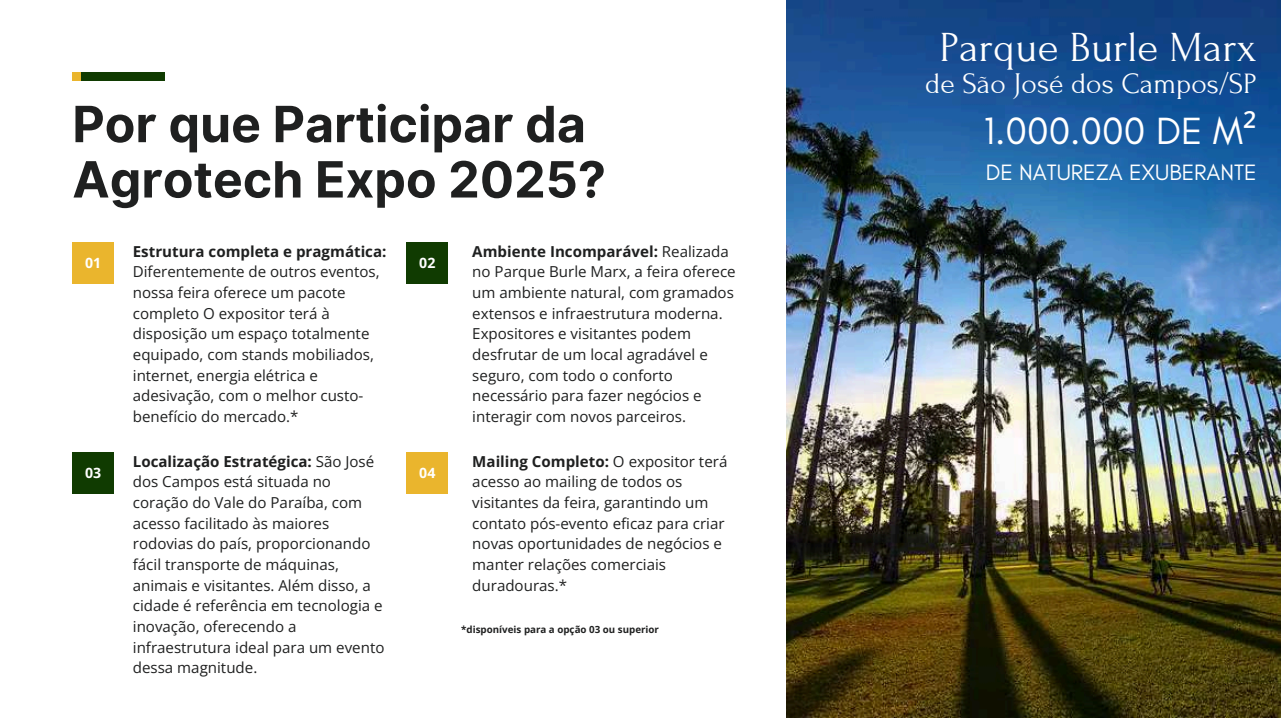
<style>
.page{position:relative;width:1281px;height:720px;background:#fff}
.page>*{position:absolute;margin:0;border:0;box-sizing:border-box;transform-origin:0 0}
.t1{font:700 50px/55.4px "Inter";color:#1f2020}
.t2{font:42.88px "Forum";color:#fff}
.t3{font:38.62px "Glacial Indifference";color:#fff}
.t4{font:29.5px "Forum";color:#fff}
.t5{font:22.62px "Glacial Indifference";color:#fff}
.t6{font:15.12px/20.6px "Open Sans";color:#1f2020}
.t7{font:700 15.12px "Open Sans";color:#1f2020}
.t8{font:700 14.12px "Open Sans";color:#fff}
.t9{font:700 9.75px "Open Sans";color:#1f2020}
.s1{font-weight:700}
.s2{font-family:"Noto Sans"}
</style>
<div class="page">
<img style="left:786px;top:0;width:494px;height:717px">
<div style="left:73px;top:72px;width:92px;height:9px;background:#103b01"></div>
<div style="left:72px;top:72px;width:9px;height:9px;background:#eab52d"></div>
<div style="left:72px;top:242px;width:42px;height:42px;background:#eab52d"></div>
<div style="left:406px;top:242px;width:42px;height:42px;background:#103b01"></div>
<div style="left:72px;top:452px;width:42px;height:42px;background:#103b01"></div>
<div style="left:406px;top:452px;width:42px;height:42px;background:#eab52d"></div>
<h1 class="t1" style="left:72px;top:96px;width:535px">Por que Participar da<br>Agrotech Expo 2025?</h1>
<p class="t7" style="left:133px;top:241px;width:255px">Estrutura completa e pragmática:</p>
<p class="t6" style="left:133px;top:261px;width:248px">Diferentemente de outros eventos, nossa feira oferece um pacote completo O expositor terá à disposição um espaço totalmente equipado, com stands mobiliados, internet, energia elétrica e adesivação, com o melhor custo&shy;benefício do mercado.*</p>
<p class="t6" style="left:472px;top:240px;width:265px"><span class="s1">Ambiente Incomparável:</span> Realizada no Parque Burle Marx, a feira oferece um ambiente natural, com gramados extensos e infraestrutura moderna.<br>Expositores e visitantes podem desfrutar de um local agradável e seguro, com todo o conforto necessário para fazer negócios e interagir com novos parceiros.</p>
<p class="t8" style="left:85px;top:253px;width:18px">01</p>
<p class="t8" style="left:419px;top:253px;width:18px">02</p>
<p class="t8" style="left:85px;top:463px;width:18px">03</p>
<p class="t6" style="left:133px;top:450px;width:253px"><span class="s1">Localização Estratégica:</span> São José dos Campos está situada no coração do Vale do Paraíba, com acesso facilitado às maiores rodovias do país, proporcionando fácil transporte de máquinas, animais e visitantes. Além disso, a cidade é referência em tecnologia e inovação, oferecendo a infraestrutura ideal para um evento dessa magnitude.</p>
<p class="t8" style="left:419px;top:463px;width:18px">04</p>
<p class="t6" style="left:472px;top:450px;width:257px"><span class="s1">Mailing Completo:</span> O expositor terá acesso ao mailing de todos os visitantes da feira, garantindo um contato pós-evento eficaz para criar novas oportunidades de negócios e manter relações comerciais duradouras.*</p>
<p class="t9" style="left:461px;top:622px;width:199px">*disponíveis para a opção 03 ou superior</p>
<h2 class="t2" style="left:940px;top:25px;width:318px">Parque Burle Marx</h2>
<h3 class="t4" style="left:925px;top:68px;width:333px">de São José dos Campos/SP</h3>
<h3 class="t3" style="left:984px;top:107px;width:274px">1.000.000 DE M<span class="s2">²</span></h3>
<h3 class="t5" style="left:985px;top:159px;width:272px">DE NATUREZA EXUBERANTE</h3>
</div>
